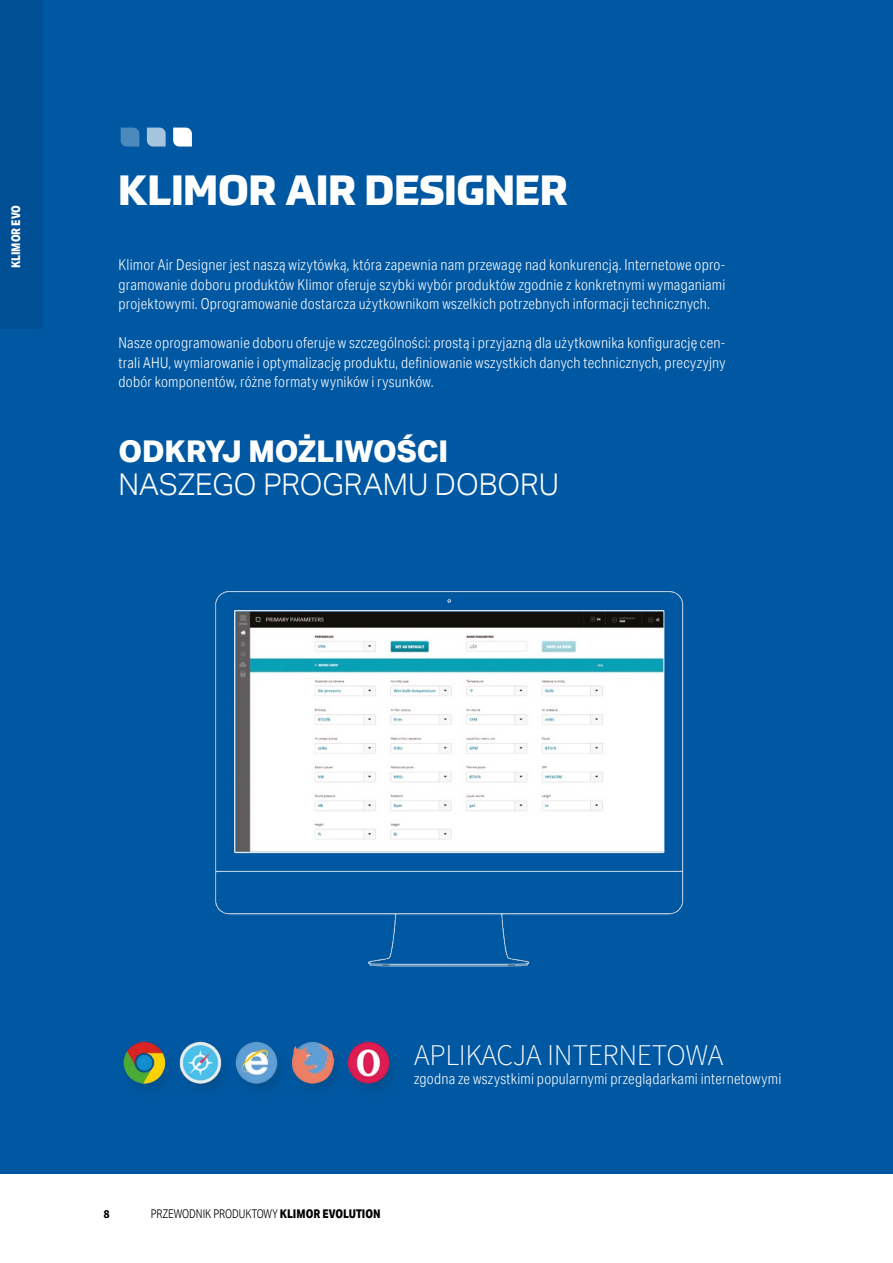
<style>
.page{position:relative;width:893px;height:1263px;background:#fff}
.page>*{position:absolute;margin:0;border:0;box-sizing:border-box;transform-origin:0 0}
.t1{font:800 41.1px "Prometo";color:#fff}
.t2{font:300 30px "Aktiv Grotesk";color:#fff}
.t3{font:300 30px "Source Sans Pro";letter-spacing:-.01em;color:#fff}
.t4{font:800 30px "Aktiv Grotesk";letter-spacing:-.005em;color:#fff}
.t5{font:300 15px/19.5px "Aktiv Grotesk Cd";letter-spacing:.015em;color:#fff;text-align:justify}
.t6{font:300 12px "Aktiv Grotesk Cd";color:#000}
.t7{font:800 12px "Aktiv Grotesk Cd";color:#fff}
.t8{font:700 12px "Source Sans Pro";color:#000}
.s1{font-weight:800}
</style>
<div class="page">
<div style="left:0;top:0;width:893px;height:1173px;background:#0058a2"></div>
<img style="left:215px;top:591px;width:469px;height:376px">
<svg style="left:173px;top:128px;width:19px;height:19px"></svg>
<svg style="left:147px;top:128px;width:19px;height:19px"></svg>
<svg style="left:121px;top:128px;width:18px;height:19px"></svg>
<img style="left:123px;top:1041px;width:269px;height:49px">
<div style="left:0;top:0;width:43px;height:158px;background:#004f94"></div>
<div style="left:0;top:158px;width:43px;height:158px;background:#004f94"></div>
<div style="left:0;top:316px;width:43px;height:12px;background:#004f94"></div>
<p class="t7" style="left:8px;top:268px;width:65px;rotate:-90deg">KLIMOR EVO</p>
<h1 class="t1" style="left:119px;top:164px;width:450px">KLIMOR AIR DESIGNER</h1>
<p class="t5" style="left:119px;top:255px;width:608px">Klimor Air Designer jest naszą wizytówką, która zapewnia nam przewagę nad konkurencją. Internetowe opro&shy;gramowanie doboru produktów Klimor oferuje szybki wybór produktów zgodnie z konkretnymi wymaganiami projektowymi. Oprogramowanie dostarcza użytkownikom wszelkich potrzebnych informacji technicznych.</p>
<p class="t5" style="left:119px;top:333px;width:608px">Nasze oprogramowanie doboru oferuje w szczególności: prostą i przyjazną dla użytkownika konfigurację cen&shy;trali AHU, wymiarowanie i optymalizację produktu, definiowanie wszystkich danych technicznych, precyzyjny dobór komponentów, różne formaty wyników i rysunków.</p>
<h2 class="t4" style="left:119px;top:432px;width:331px">ODKRYJ MOŻLIWOŚCI</h2>
<h2 class="t2" style="left:119px;top:467px;width:442px">NASZEGO PROGRAMU DOBORU</h2>
<h2 class="t3" style="left:414px;top:1035px;width:311px">APLIKACJA INTERNETOWA</h2>
<p class="t5" style="left:414px;top:1069px;width:369px">zgodna ze wszystkimi popularnymi przeglądarkami internetowymi</p>
<p class="t8" style="left:104px;top:1206px;width:8px">8</p>
<p class="t6" style="left:151px;top:1206px;width:231px">PRZEWODNIK PRODUKTOWY <span class="s1">KLIMOR EVOLUTION</span></p>
</div>
